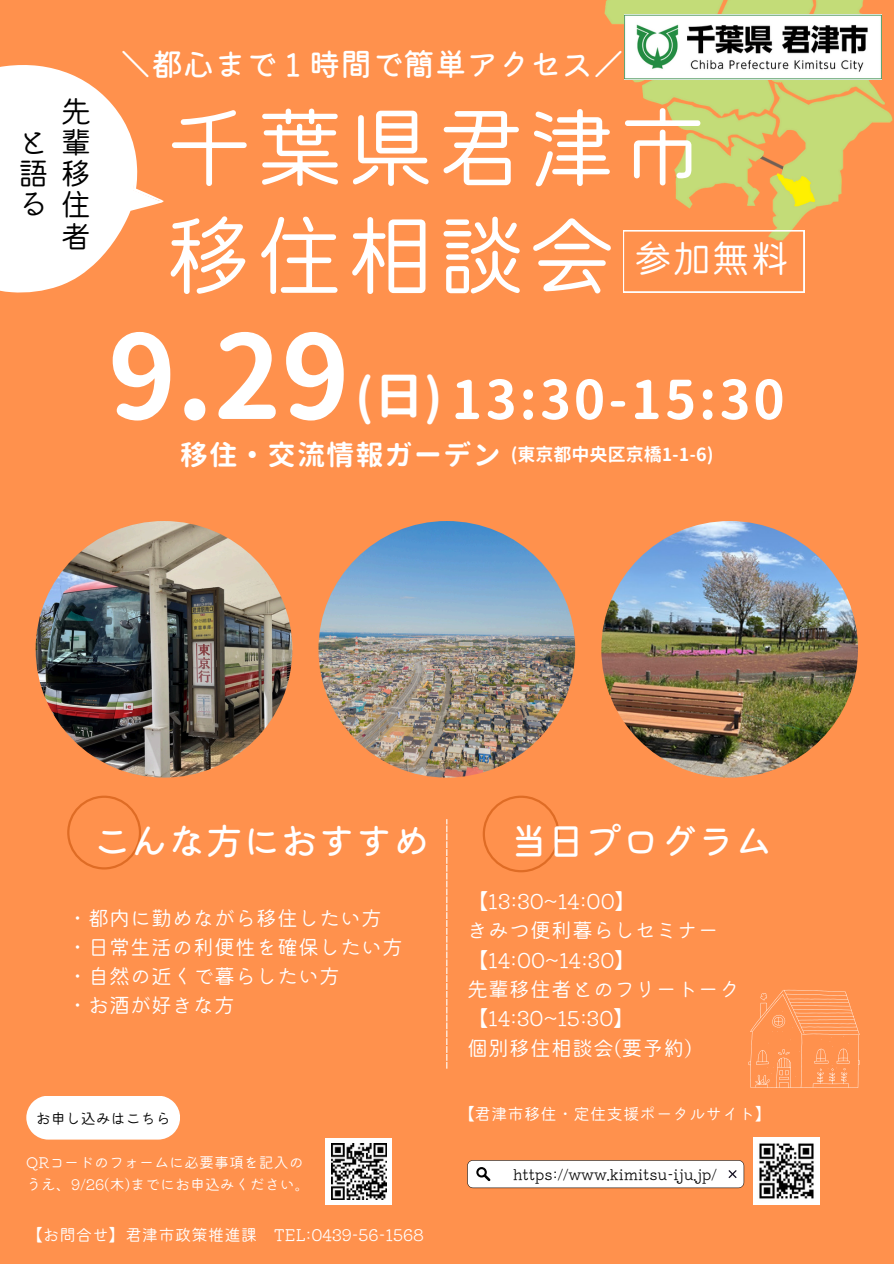
<style>
.page{position:relative;width:894px;height:1264px;background:#fff}
.page>*{position:absolute;margin:0;border:0;box-sizing:border-box;transform-origin:0 0}
.t1{font:700 115.35px "Gen Jyuu Gothic";color:#fff}
.t2{font:90.6px/108px "Mamelon 3 Hi Regular";color:#fff}
.t3{font:700 53.25px "Gen Jyuu Gothic";letter-spacing:.055em;color:#fff}
.t4{font:700 49.8px "Gen Jyuu Gothic";color:#fff}
.t5{font:39px "Mamelon 3 Hi Regular";color:#fff}
.t6{font:37.35px "Mamelon 5 Hi Regular";color:#fff}
.t7{font:31.5px "Mamelon 5 Hi Regular";color:#fff}
.t8{font:31.2px/31.2px "Mamelon 3 Hi Regular";color:#000;text-align:right}
.t9{font:700 27.75px "Gen Jyuu Gothic";letter-spacing:.055em;color:#fff}
.t10{font:21px "Mamelon 3 Hi Regular";color:#fff}
.t11{font:700 18px "Gen Jyuu Gothic";color:#fff}
.t12{font:16.5px "Mamelon 3 Hi Regular";color:#fff}
.t13{font:15px "Mamelon 3 Hi Regular";color:#fff}
.t14{font:15px "Mamelon 3 Hi Regular";color:#000}
</style>
<div class="page">
<div style="left:0;top:0;width:893px;height:1263px;background:#ff914d"></div>
<img style="left:604px;top:0;width:289px;height:249px">
<svg style="left:482px;top:795px;width:77px;height:77px"></svg>
<svg style="left:67px;top:795px;width:74px;height:74px"></svg>
<svg style="left:446px;top:819px;width:1px;height:249px"></svg>
<svg style="left:467px;top:1160px;width:277px;height:28px;background:#f2f1f0"></svg>
<svg style="left:622px;top:230px;width:182px;height:62px"></svg>
<div style="left:26px;top:1096px;width:154px;height:43px;background:#fff"></div>
<img style="left:753px;top:1137px;width:66px;height:67px">
<svg style="left:0;top:65px;width:163px;height:228px"></svg>
<svg style="left:748px;top:989px;width:111px;height:98px"></svg>
<img style="left:36px;top:521px;width:256px;height:256px;border-radius:50%">
<img style="left:318px;top:521px;width:257px;height:256px;border-radius:50%">
<img style="left:601px;top:521px;width:256px;height:256px;border-radius:50%">
<img style="left:624px;top:14px;width:257px;height:65px">
<div style="left:325px;top:1137px;width:67px;height:67px;background:#fff"></div>
<img style="left:331px;top:1143px;width:55px;height:55px">
<p class="t8" style="left:18px;top:95px;width:75px">先<br>と輩語移る住者</p>
<p class="t7" style="left:120px;top:48px;width:506px">＼都心まで１時間で簡単アクセス／</p>
<p class="t2" style="left:164px;top:93px;width:545px">千葉県君津市移住相談会</p>
<h5 class="t5" style="left:633px;top:239px;width:157px">参加無料</h5>
<p class="t1" style="left:108px;top:295px;width:243px">9.29</p>
<p class="t4" style="left:355px;top:361px;width:89px">(日)</p>
<p class="t3" style="left:451px;top:362px;width:335px">13:30-15:30</p>
<p class="t9" style="left:180px;top:435px;width:322px">移住・交流情報ガーデン</p>
<p class="t11" style="left:510px;top:441px;width:204px">(東京都中央区京橋1-1-6)</p>
<p class="t6" style="left:93px;top:821px;width:338px">こんな方におすすめ</p>
<p class="t10" style="left:67px;top:907px;width:313px">・都内に勤めながら移住したい方</p>
<p class="t10" style="left:67px;top:936px;width:334px">・日常生活の利便性を確保したい方</p>
<p class="t10" style="left:67px;top:965px;width:271px">・自然の近くで暮らしたい方</p>
<p class="t10" style="left:67px;top:994px;width:166px">・お酒が好きな方</p>
<h5 class="t14" style="left:36px;top:1110px;width:136px">お申し込みはこちら</h5>
<p class="t13" style="left:26px;top:1155px;width:279px">QRコードのフォームに必要事項を記入の</p>
<p class="t13" style="left:26px;top:1176px;width:285px">うえ、9/26(木)までにお申込みください。</p>
<p class="t12" style="left:26px;top:1226px;width:399px">【お問合せ】君津市政策推進課 TEL:0439-56-1568</p>
<p class="t6" style="left:510px;top:821px;width:263px">当日プログラム</p>
<h4 class="t10" style="left:467px;top:890px;width:170px">【13:30~14:00】</h4>
<p class="t10" style="left:467px;top:920px;width:253px">きみつ便利暮らしセミナー</p>
<p class="t10" style="left:467px;top:949px;width:170px">【14:00~14:30】</p>
<p class="t10" style="left:467px;top:978px;width:274px">先輩移住者とのフリートーク</p>
<p class="t10" style="left:467px;top:1007px;width:169px">【14:30~15:30】</p>
<h4 class="t10" style="left:467px;top:1037px;width:226px">個別移住相談会(要予約)</h4>
<p class="t12" style="left:458px;top:1105px;width:315px">【君津市移住・定住支援ポータルサイト】</p>
<p class="t14" style="left:513px;top:1166px;width:205px">https://www.kimitsu-iju.jp/</p>
</div>
